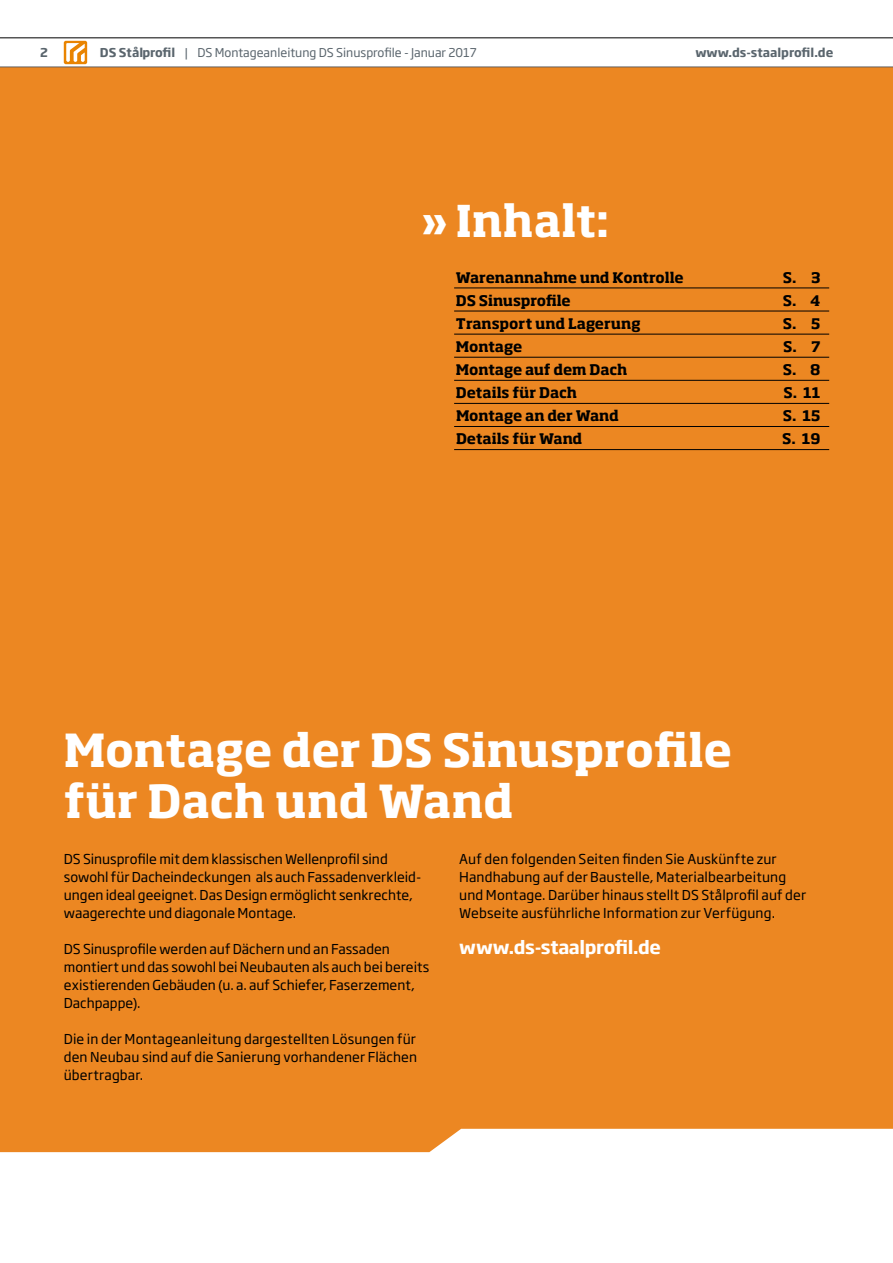
<style>
.page{position:relative;width:893px;height:1263px;background:#fff}
.page>*{position:absolute;margin:0;border:0;box-sizing:border-box;transform-origin:0 0}
.t1{font:700 45px/51px "Soho Std";letter-spacing:-.01em;color:#fff}
.t2{font:700 43.35px "Soho Std";color:#fff}
.t3{font:700 18px "Soho Gothic Std";letter-spacing:-.02em;color:#fff}
.t4{font:700 14.4px "Soho Std";letter-spacing:-.005em;color:#000}
.t5{font:13.5px/18px "Soho Gothic Std";letter-spacing:.005em;color:#000}
.t6{font:12px "Soho Gothic Std";color:#5a656d}
.t7{font:700 12px "Soho Gothic Std";color:#5a656d}
.s1{font-weight:700}
</style>
<div class="page">
<svg style="left:0;top:38px;width:893px;height:29px"></svg>
<div style="left:0;top:67px;width:893px;height:1085px;background:#ec8722"></div>
<hr style="left:454px;top:288px;width:375px;height:1px;background:#000">
<hr style="left:454px;top:311px;width:375px;height:1px;background:#000">
<hr style="left:454px;top:334px;width:375px;height:1px;background:#000">
<hr style="left:454px;top:357px;width:375px;height:1px;background:#000">
<hr style="left:454px;top:380px;width:375px;height:1px;background:#000">
<hr style="left:454px;top:403px;width:375px;height:1px;background:#000">
<hr style="left:454px;top:426px;width:375px;height:1px;background:#000">
<hr style="left:454px;top:449px;width:375px;height:1px;background:#000">
<p class="t7" style="left:40px;top:45px;width:9px">2</p>
<p class="t6" style="left:100px;top:45px;width:378px"><span class="s1">DS Stålprofil</span> | DS Montageanleitung DS Sinusprofile - Januar 2017</p>
<p class="t7" style="left:695px;top:45px;width:140px">www.ds-staalprofil.de</p>
<h2 class="t2" style="left:421px;top:193px;width:190px">» Inhalt:</h2>
<p class="t4" style="left:456px;top:268px;width:229px">Warenannahme und Kontrolle</p>
<p class="t4" style="left:783px;top:268px;width:39px">S. 3</p>
<p class="t4" style="left:456px;top:291px;width:116px">DS Sinusprofile</p>
<p class="t4" style="left:783px;top:291px;width:39px">S. 4</p>
<p class="t4" style="left:456px;top:314px;width:186px">Transport und Lagerung</p>
<p class="t4" style="left:783px;top:314px;width:39px">S. 5</p>
<p class="t4" style="left:456px;top:337px;width:68px">Montage</p>
<p class="t4" style="left:783px;top:337px;width:39px">S. 7</p>
<p class="t4" style="left:456px;top:360px;width:173px">Montage auf dem Dach</p>
<p class="t4" style="left:783px;top:360px;width:39px">S. 8</p>
<p class="t4" style="left:456px;top:384px;width:123px">Details für Dach</p>
<p class="t4" style="left:783px;top:384px;width:39px">S. 11</p>
<p class="t4" style="left:456px;top:407px;width:164px">Montage an der Wand</p>
<p class="t4" style="left:783px;top:407px;width:39px">S. 15</p>
<p class="t4" style="left:456px;top:430px;width:128px">Details für Wand</p>
<p class="t4" style="left:782px;top:430px;width:40px">S. 19</p>
<h1 class="t1" style="left:64px;top:723px;width:670px">Montage der DS Sinusprofile für Dach und Wand</h1>
<p class="t5" style="left:64px;top:850px;width:359px">DS Sinusprofile mit dem klassischen Wellenprofil sind sowohl für Dacheindeckungen als auch Fassadenverkleid&shy;ungen ideal geeignet. Das Design ermöglicht senkrechte, waagerechte und diagonale Montage.</p>
<p class="t5" style="left:64px;top:940px;width:367px">DS Sinusprofile werden auf Dächern und an Fassaden montiert und das sowohl bei Neubauten als auch bei bereits existierenden Gebäuden (u. a. auf Schiefer, Faserzement, Dachpappe).</p>
<p class="t5" style="left:64px;top:1030px;width:355px;text-align:justify">Die in der Montageanleitung dargestellten Lösungen für den Neubau sind auf die Sanierung vorhandener Flächen übertragbar.</p>
<p class="t5" style="left:459px;top:850px;width:348px">Auf den folgenden Seiten finden Sie Auskünfte zur Handhabung auf der Baustelle, Materialbearbeitung und Montage. Darüber hinaus stellt DS Stålprofil auf der Webseite ausführliche Information zur Verfügung.</p>
<h3 class="t3" style="left:459px;top:936px;width:203px">www.ds-staalprofil.de</h3>
</div>
